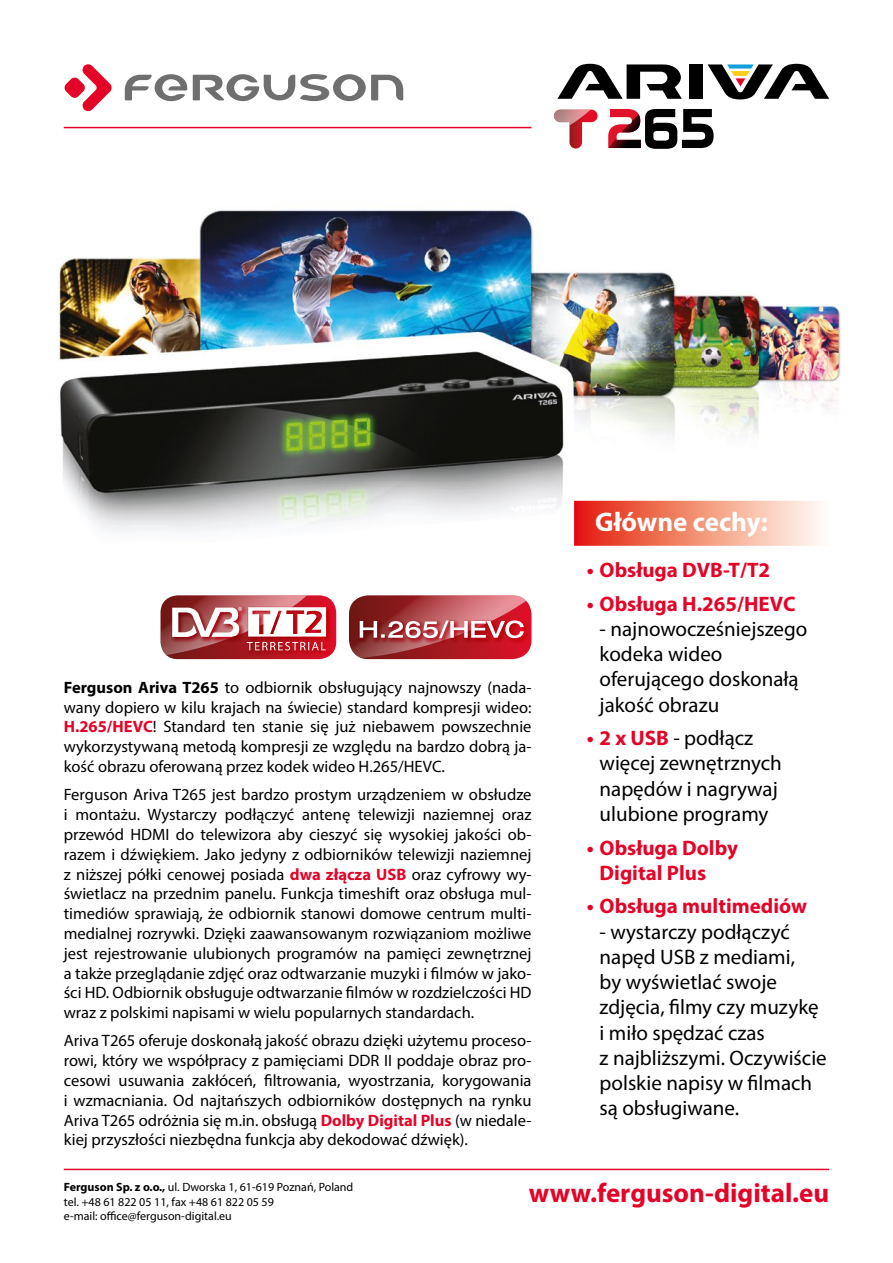
<style>
.page{position:relative;width:893px;height:1263px;background:#fff}
.page>*{position:absolute;margin:0;border:0;box-sizing:border-box;transform-origin:0 0}
.t1{font:700 27px "Myriad Pro";color:#e40428}
.t2{font:700 27px "Myriad Pro";color:#fff}
.t3{font:21px/25.2px "Myriad Pro";color:#000}
.t4{font:700 21px/25.2px "Myriad Pro";color:#e40428}
.t5{font:16.5px/19.8px "Myriad Pro";color:#000;text-align:justify}
.t6{font:12px/14.4px "Myriad Pro";color:#000}
.s1{font-weight:700}
.s2{font-weight:700;color:#e40428}
</style>
<div class="page">
<hr style="left:64px;top:1169px;width:765px;height:1px;background:#e40428">
<img style="left:56px;top:85px;width:785px;height:575px">
<div style="left:574px;top:501px;width:255px;height:45px;background:linear-gradient(to right,#e41e05,#fffff6)"></div>
<svg style="left:161px;top:595px;width:175px;height:64px"></svg>
<svg style="left:349px;top:595px;width:182px;height:64px;background:#b84d53"></svg>
<hr style="left:64px;top:127px;width:467px;height:1px;background:#e40428">
<svg style="left:64px;top:64px;width:48px;height:48px"></svg>
<svg style="left:125px;top:74px;width:62px;height:27px"></svg>
<svg style="left:193px;top:74px;width:210px;height:27px"></svg>
<div style="left:690px;top:64px;width:13px;height:35px;background:#000"></div>
<svg style="left:557px;top:64px;width:125px;height:35px"></svg>
<svg style="left:708px;top:64px;width:121px;height:35px"></svg>
<svg style="left:608px;top:109px;width:106px;height:40px"></svg>
<svg style="left:554px;top:110px;width:44px;height:39px"></svg>
<p class="t5" style="left:64px;top:677px;width:469px"><span class="s1">Ferguson Ariva T265</span> to odbiornik obsługujący najnowszy (nada&shy;wany dopiero w kilu krajach na świecie) standard kompresji wideo:<br><span class="s2">H.265/HEVC</span>! Standard ten stanie się już niebawem powszechnie wykorzystywaną metodą kompresji ze względu na bardzo dobrą ja&shy;kość obrazu oferowaną przez kodek wideo H.265/HEVC.</p>
<p class="t5" style="left:64px;top:784px;width:469px">Ferguson Ariva T265 jest bardzo prostym urządzeniem w obsłudze i montażu. Wystarczy podłączyć antenę telewizji naziemnej oraz przewód HDMI do telewizora aby cieszyć się wysokiej jakości ob&shy;razem i dźwiękiem. Jako jedyny z odbiorników telewizji naziemnej z niższej półki cenowej posiada <span class="s2">dwa złącza USB</span> oraz cyfrowy wy&shy;świetlacz na przednim panelu. Funkcja timeshift oraz obsługa mul&shy;timediów sprawiają, że odbiornik stanowi domowe centrum multi&shy;medialnej rozrywki. Dzięki zaawansowanym rozwiązaniom możliwe jest rejestrowanie ulubionych programów na pamięci zewnętrznej a także przeglądanie zdjęć oraz odtwarzanie muzyki i filmów w jako&shy;ści HD. Odbiornik obsługuje odtwarzanie filmów w rozdzielczości HD wraz z polskimi napisami w wielu popularnych standardach.</p>
<p class="t5" style="left:64px;top:1031px;width:469px">Ariva T265 oferuje doskonałą jakość obrazu dzięki użytemu proceso&shy;rowi, który we współpracy z pamięciami DDR II poddaje obraz pro&shy;cesowi usuwania zakłóceń, filtrowania, wyostrzania, korygowania i wzmacniania. Od najtańszych odbiorników dostępnych na rynku Ariva T265 odróżnia się m.in. obsługą <span class="s2">Dolby Digital Plus</span> (w niedale&shy;kiej przyszłości niezbędna funkcja aby dekodować dźwięk).</p>
<h1 class="t2" style="left:595px;top:504px;width:174px">Główne cechy:</h1>
<p class="t4" style="left:587px;top:557px;width:185px">• Obsługa DVB-T/T2</p>
<p class="t4" style="left:587px;top:590px;width:210px">• Obsługa H.265/HEVC</p>
<p class="t3" style="left:600px;top:616px;width:209px">- najnowocześniejszego kodeka wideo oferującego doskonałą jakość obrazu</p>
<p class="t3" style="left:600px;top:725px;width:184px;text-indent:-13px"><span class="s2">• 2 x USB</span> - podłącz więcej zewnętrznych napędów i nagrywaj ulubione programy</p>
<p class="t4" style="left:600px;top:834px;width:140px;text-indent:-13px">• Obsługa Dolby<br>Digital Plus</p>
<p class="t4" style="left:587px;top:893px;width:222px">• Obsługa multimediów</p>
<p class="t3" style="left:600px;top:919px;width:229px">- wystarczy podłączyć napęd USB z mediami,<br>by wyświetlać swoje zdjęcia, filmy czy muzykę i miło spędzać czas<br>z najbliższymi. Oczywiście polskie napisy w filmach są obsługiwane.</p>
<p class="t6" style="left:64px;top:1180px;width:291px"><span class="s1">Ferguson Sp. z o.o.,</span> ul. Dworska 1, 61-619 Poznań, Poland tel. +48 61 822 05 11, fax +48 61 822 05 59<br>e-mail: office@ferguson-digital.eu</p>
<h1 class="t1" style="left:529px;top:1176px;width:302px">www.ferguson-digital.eu</h1>
</div>
